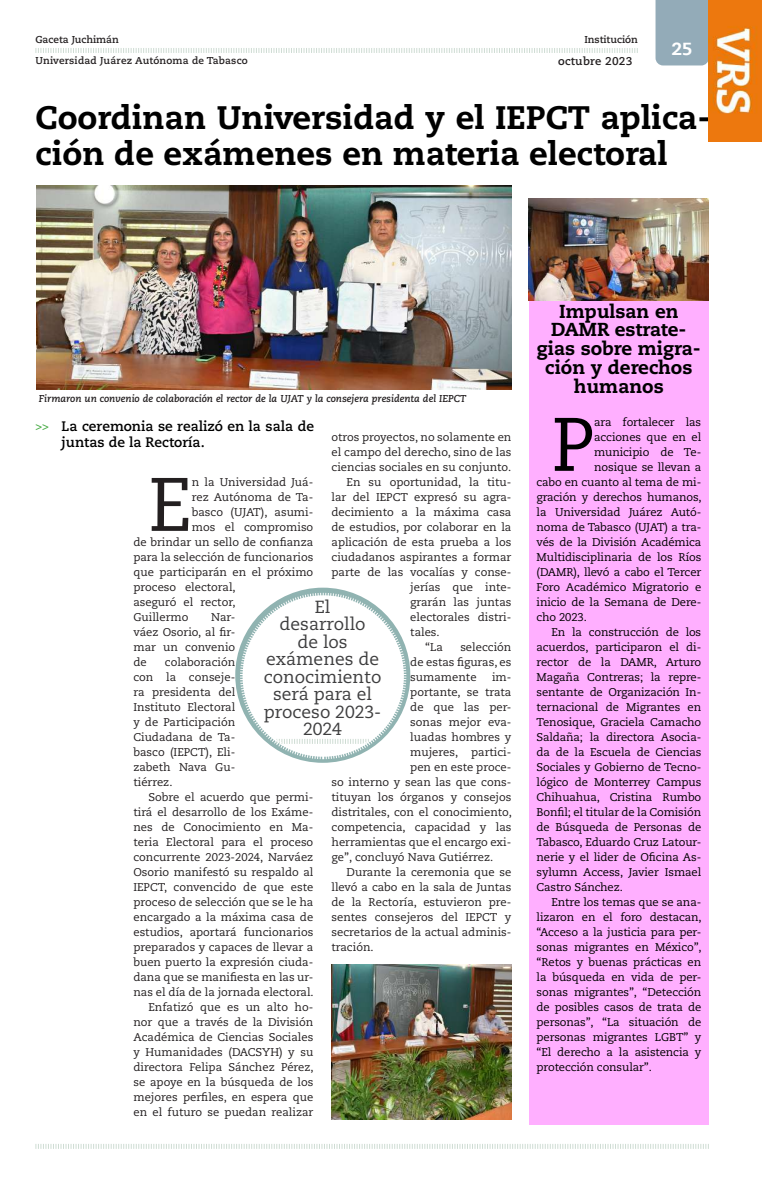
<style>
.page{position:relative;width:762px;height:1188px;background:#fff}
.page>*{position:absolute;margin:0;border:0;box-sizing:border-box;transform-origin:0 0}
.t1{font:75.5px "Caecilia LT Std";color:#231f20}
.t2{font:75.5px "Caecilia LT Std";color:#000}
.t3{font:800 32.5px/36.2px "Caecilia LT Std";color:#000}
.t4{font:800 18.75px/18.8px "Caecilia LT Std";color:#000;text-align:center}
.t5{font:17.5px/17.5px "Caecilia LT Std";color:#3e3e3f;text-align:center}
.t6{font:800 17.5px "Caecilia LT Std";color:#fff}
.t7{font:700 13.75px/16.2px "Caecilia LT Std";color:#000}
.t8{font:11.25px/15px "Caecilia LT Std";color:#231f20;text-align:justify}
.t9{font:11.25px "Caecilia LT Std";letter-spacing:-.01em;color:#000}
.t10{font:700 11.25px "Caecilia LT Std";letter-spacing:.02em;color:#231f20}
.t11{font:700 11.25px "Caecilia LT Std";color:#44aa42}
.t12{font:italic 700 10px "Caecilia LT Std";color:#231f20}
.t13{font:700 10px "Caecilia LT Std";letter-spacing:.02em;color:#231f20}
.t14{font:700 10px "Caecilia LT Std";color:#231f20}
</style>
<div class="page">
<div style="left:655px;top:0;width:54px;height:65px;background:#93abb8"></div>
<svg style="left:35px;top:1144px;width:674px;height:5px"></svg>
<svg style="left:35px;top:48px;width:603px;height:5px"></svg>
<img style="left:37px;top:186px;width:474px;height:203px">
<img style="left:709px;top:0;width:53px;height:142px">
<div style="left:529px;top:209px;width:180px;height:915px;background:#ffafff"></div>
<img style="left:529px;top:198px;width:180px;height:102px">
<img style="left:331px;top:964px;width:180px;height:155px">
<svg style="left:239px;top:591px;width:168px;height:169px"></svg>
<p class="t14" style="left:35px;top:34px;width:85px">Gaceta Juchimán</p>
<p class="t13" style="left:35px;top:55px;width:214px">Universidad Juárez Autónoma de Tabasco</p>
<p class="t14" style="left:584px;top:34px;width:55px">Institución</p>
<p class="t10" style="left:558px;top:55px;width:76px">octubre 2023</p>
<h3 class="t6" style="left:672px;top:38px;width:22px">25</h3>
<h2 class="t3" style="left:35px;top:100px;width:677px">Coordinan Universidad y el IEPCT aplica&shy;ción de exámenes en materia electoral</h2>
<p class="t12" style="left:39px;top:393px;width:429px">Firmaron un convenio de colaboración el rector de la UJAT y la consejera presidenta del IEPCT</p>
<p class="t11" style="left:35px;top:419px;width:15px">&gt;&gt;</p>
<p class="t7" style="left:61px;top:418px;width:254px">La ceremonia se realizó en la sala de juntas de la Rectoría.</p>
<p class="t8" style="left:331px;top:429px;width:181px">otros proyectos, no solamente en</p>
<p class="t8" style="left:331px;top:444px;width:181px">el campo del derecho, sino de las</p>
<p class="t8" style="left:331px;top:459px;width:181px">ciencias sociales en su conjunto.</p>
<p class="t8" style="left:346px;top:474px;width:166px">En su oportunidad, la titu-</p>
<p class="t8" style="left:331px;top:489px;width:181px">lar del IEPCT expresó su agra-</p>
<p class="t8" style="left:331px;top:504px;width:181px">decimiento a la máxima casa</p>
<p class="t8" style="left:331px;top:519px;width:181px">de estudios, por colaborar en la</p>
<p class="t8" style="left:331px;top:534px;width:181px">aplicación de esta prueba a los</p>
<p class="t8" style="left:331px;top:549px;width:181px">ciudadanos aspirantes a formar</p>
<p class="t8" style="left:331px;top:564px;width:181px">parte de las vocalías y conse-</p>
<p class="t8" style="left:410px;top:579px;width:103px">jerías que inte-</p>
<p class="t8" style="left:410px;top:594px;width:103px">grarán las juntas</p>
<p class="t8" style="left:410px;top:609px;width:103px">electorales distri-</p>
<p class="t8" style="left:410px;top:624px;width:31px">tales.</p>
<p class="t8" style="left:425px;top:639px;width:19px">“La</p>
<h1 class="t1" style="left:148px;top:461px;width:45px">E</h1>
<p class="t8" style="left:192px;top:474px;width:123px">n la Universidad Juá-</p>
<p class="t8" style="left:192px;top:489px;width:123px">rez Autónoma de Ta-</p>
<p class="t8" style="left:192px;top:504px;width:123px">basco (UJAT), asumi-</p>
<p class="t8" style="left:192px;top:519px;width:123px">mos el compromiso</p>
<p class="t8" style="left:133px;top:534px;width:181px">de brindar un sello de confianza</p>
<p class="t8" style="left:133px;top:549px;width:181px">para la selección de funcionarios</p>
<p class="t8" style="left:133px;top:564px;width:181px">que participarán en el próximo</p>
<p class="t8" style="left:133px;top:579px;width:104px">proceso electoral,</p>
<p class="t8" style="left:133px;top:594px;width:104px">aseguró el rector,</p>
<p class="t8" style="left:133px;top:609px;width:56px">Guillermo</p>
<h3 class="t5" style="left:264px;top:598px;width:119px">El<br>desarrollo<br>de los exámenes de conocimiento será para el proceso 2023-<br>2024</h3>
<p class="t8" style="left:133px;top:609px;width:103px;text-indent:78px">Nar&shy;váez Osorio, al fir&shy;mar un convenio de</p>
<p class="t8" style="left:410px;top:639px;width:103px;text-indent:50px">selección de estas figuras, es sumamente</p>
<p class="t8" style="left:133px;top:654px;width:103px;text-indent:31px">colaboración con la conseje&shy;ra presidenta del Instituto Electoral y de Participación Ciudadana de Ta&shy;basco (IEPCT), Eli&shy;zabeth Nava Gu&shy;tiérrez.</p>
<p class="t8" style="left:133px;top:789px;width:182px;text-align:right">Sobre el acuerdo que permi&shy;tirá el desarrollo de los Exáme&shy;nes de Conocimiento en Ma&shy;teria Electoral para el proceso concurrente 2023-2024, Narváez<br>Osorio manifestó su respaldo al<br>IEPCT, convencido de que este proceso de selección que se le ha encargado a la máxima casa de estudios, aportará funcionarios preparados y capaces de llevar a buen puerto la expresión ciuda&shy;dana que se manifiesta en las ur&shy;nas el día de la jornada electoral.<br>Enfatizó que es un alto ho&shy;nor que a través de la División<br>Académica de Ciencias Sociales y Humanidades (DACSYH) y su directora Felipa Sánchez Pérez, se apoye en la búsqueda de los mejores perfiles, en espera que en el futuro se puedan realizar</p>
<p class="t8" style="left:492px;top:669px;width:21px">im-</p>
<p class="t8" style="left:410px;top:684px;width:103px">portante, se trata</p>
<p class="t8" style="left:410px;top:699px;width:103px">de que las per-</p>
<p class="t8" style="left:410px;top:714px;width:103px">sonas mejor eva-</p>
<p class="t8" style="left:410px;top:729px;width:103px">luadas hombres y</p>
<p class="t8" style="left:410px;top:744px;width:103px">mujeres, partici-</p>
<p class="t8" style="left:410px;top:759px;width:103px">pen en este proce-</p>
<p class="t8" style="left:331px;top:774px;width:181px">so interno y sean las que cons-</p>
<p class="t8" style="left:331px;top:789px;width:181px">tituyan los órganos y consejos</p>
<p class="t8" style="left:331px;top:804px;width:182px">distritales, con el conocimiento,</p>
<p class="t8" style="left:331px;top:819px;width:181px">competencia, capacidad y las</p>
<p class="t8" style="left:331px;top:834px;width:181px">herramientas que el encargo exi-</p>
<p class="t8" style="left:331px;top:849px;width:163px">ge”, concluyó Nava Gutiérrez.</p>
<p class="t8" style="left:346px;top:864px;width:166px">Durante la ceremonia que se</p>
<p class="t8" style="left:331px;top:879px;width:181px">llevó a cabo en la sala de Juntas</p>
<p class="t8" style="left:331px;top:894px;width:181px">de la Rectoría, estuvieron pre-</p>
<p class="t8" style="left:331px;top:909px;width:181px">sentes consejeros del IEPCT y</p>
<p class="t8" style="left:331px;top:924px;width:181px">secretarios de la actual adminis-</p>
<p class="t8" style="left:331px;top:939px;width:44px">tración.</p>
<h3 class="t4" style="left:537px;top:302px;width:166px">Impulsan en<br>DAMR estrate&shy;gias sobre migra&shy;ción y derechos humanos</h3>
<h1 class="t2" style="left:551px;top:401px;width:45px">P</h1>
<p class="t9" style="left:594px;top:415px;width:109px">ara fortalecer las</p>
<p class="t9" style="left:594px;top:430px;width:109px">acciones que en el</p>
<p class="t9" style="left:594px;top:445px;width:109px">municipio de Te-</p>
<p class="t9" style="left:594px;top:460px;width:109px">nosique se llevan a</p>
<p class="t9" style="left:536px;top:475px;width:166px">cabo en cuanto al tema de mi-</p>
<p class="t9" style="left:536px;top:490px;width:167px">gración y derechos humanos,</p>
<p class="t9" style="left:536px;top:505px;width:166px">la Universidad Juárez Autó-</p>
<p class="t9" style="left:536px;top:520px;width:166px">noma de Tabasco (UJAT) a tra-</p>
<p class="t9" style="left:536px;top:535px;width:166px">vés de la División Académica</p>
<p class="t9" style="left:536px;top:550px;width:166px">Multidisciplinaria de los Ríos</p>
<p class="t9" style="left:536px;top:565px;width:166px">(DAMR), llevó a cabo el Tercer</p>
<p class="t9" style="left:536px;top:580px;width:166px">Foro Académico Migratorio e</p>
<p class="t9" style="left:536px;top:595px;width:166px">inicio de la Semana de Dere-</p>
<p class="t9" style="left:536px;top:610px;width:52px">cho 2023.</p>
<p class="t9" style="left:551px;top:625px;width:151px">En la construcción de los</p>
<p class="t9" style="left:536px;top:640px;width:166px">acuerdos, participaron el di-</p>
<p class="t9" style="left:536px;top:655px;width:166px">rector de la DAMR, Arturo</p>
<p class="t9" style="left:536px;top:670px;width:166px">Magaña Contreras; la repre-</p>
<p class="t9" style="left:536px;top:685px;width:166px">sentante de Organización In-</p>
<p class="t9" style="left:536px;top:700px;width:166px">ternacional de Migrantes en</p>
<p class="t9" style="left:536px;top:715px;width:166px">Tenosique, Graciela Camacho</p>
<p class="t9" style="left:536px;top:730px;width:166px">Saldaña; la directora Asocia-</p>
<p class="t9" style="left:536px;top:745px;width:166px">da de la Escuela de Ciencias</p>
<p class="t9" style="left:536px;top:760px;width:166px">Sociales y Gobierno de Tecno-</p>
<p class="t9" style="left:536px;top:775px;width:166px">lógico de Monterrey Campus</p>
<p class="t9" style="left:536px;top:790px;width:166px">Chihuahua, Cristina Rumbo</p>
<p class="t9" style="left:536px;top:805px;width:166px">Bonfil; el titular de la Comisión</p>
<p class="t9" style="left:536px;top:820px;width:166px">de Búsqueda de Personas de</p>
<p class="t9" style="left:536px;top:835px;width:166px">Tabasco, Eduardo Cruz Latour-</p>
<p class="t9" style="left:536px;top:850px;width:166px">nerie y el lider de Oficina As-</p>
<p class="t9" style="left:536px;top:865px;width:166px">sylumn Access, Javier Ismael</p>
<p class="t9" style="left:536px;top:880px;width:88px">Castro Sánchez.</p>
<p class="t9" style="left:551px;top:895px;width:151px">Entre los temas que se ana-</p>
<p class="t9" style="left:536px;top:910px;width:167px">lizaron en el foro destacan,</p>
<p class="t9" style="left:536px;top:925px;width:166px">“Acceso a la justicia para per-</p>
<p class="t9" style="left:536px;top:940px;width:167px">sonas migrantes en México”,</p>
<p class="t9" style="left:536px;top:955px;width:166px">“Retos y buenas prácticas en</p>
<p class="t9" style="left:536px;top:970px;width:166px">la búsqueda en vida de per-</p>
<p class="t9" style="left:536px;top:985px;width:166px">sonas migrantes”, “Detección</p>
<p class="t9" style="left:536px;top:1000px;width:166px">de posibles casos de trata de</p>
<p class="t9" style="left:536px;top:1015px;width:166px">personas”, “La situación de</p>
<p class="t9" style="left:536px;top:1030px;width:166px">personas migrantes LGBT” y</p>
<p class="t9" style="left:536px;top:1045px;width:166px">“El derecho a la asistencia y</p>
<p class="t9" style="left:536px;top:1060px;width:117px">protección consular”.</p>
</div>
